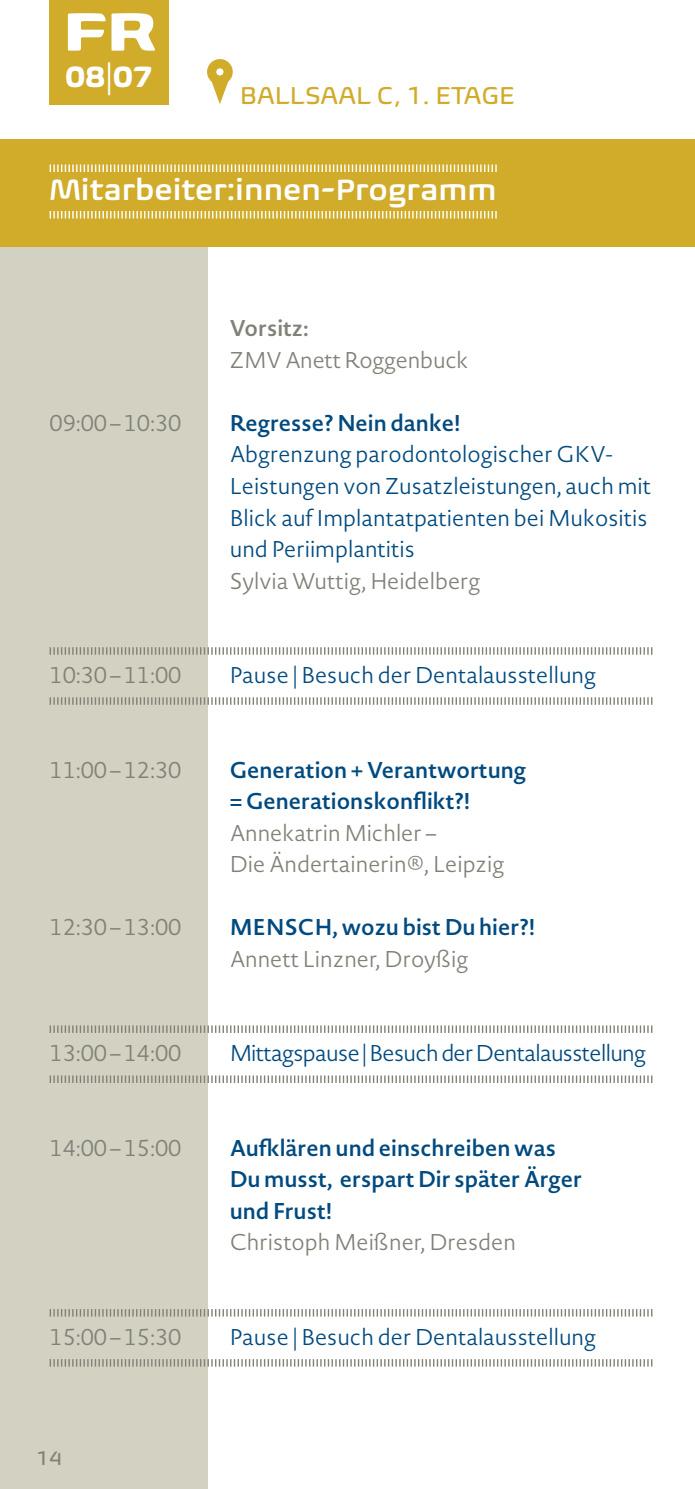
<style>
.page{position:relative;width:695px;height:1489px;background:#fff}
.page>*{position:absolute;margin:0;border:0;box-sizing:border-box;transform-origin:0 0}
.t1{font:700 55px "Biome Std";color:#fff;scale:1.32 1}
.t2{font:600 30px "Biome Std";color:#fff}
.t3{font:700 30px "Biome Std";color:#fff}
.t4{font:25px "Biome Std";color:#d1ab2a}
.t5{font:300 22.5px/31.5px "Novel Sans Pro";color:#818178}
.t6{font:300 22.5px/31.5px "Novel Sans Pro";color:#004a7f}
.t7{font:600 22.5px/31.5px "Novel Sans Pro";color:#004a7f}
.t8{font:300 22.5px "Novel Sans Pro";letter-spacing:-.03em;color:#004a7f}
.t9{font:600 22.5px "Novel Sans Pro";color:#818178}
.t10{font:20px "Biome Std";color:#818178}
</style>
<div class="page">
<div style="left:50px;top:0;width:119px;height:104px;background:#d1ab2a"></div>
<div style="left:0;top:247px;width:207px;height:1241px;background:#d2d1c2"></div>
<div style="left:0;top:139px;width:694px;height:108px;background:#d1ab2a"></div>
<svg style="left:50px;top:647px;width:602px;height:7px"></svg>
<svg style="left:50px;top:697px;width:602px;height:7px"></svg>
<svg style="left:50px;top:1025px;width:602px;height:7px"></svg>
<svg style="left:50px;top:1075px;width:602px;height:7px"></svg>
<svg style="left:50px;top:1308px;width:602px;height:8px"></svg>
<svg style="left:50px;top:1358px;width:602px;height:8px"></svg>
<svg style="left:50px;top:164px;width:446px;height:8px"></svg>
<svg style="left:50px;top:211px;width:446px;height:7px"></svg>
<svg style="left:207px;top:59px;width:26px;height:45px"></svg>
<h1 class="t1" style="left:62px;top:-4px;width:72px">FR</h1>
<h2 class="t3" style="left:66px;top:57px;width:89px">08|07</h2>
<p class="t4" style="left:240px;top:80px;width:276px">BALLSAAL C, 1. ETAGE</p>
<h2 class="t2" style="left:50px;top:170px;width:448px">Mitarbeiter:innen-Programm</h2>
<p class="t9" style="left:230px;top:312px;width:81px">Vorsitz:</p>
<p class="t5" style="left:230px;top:344px;width:240px">ZMV Anett Roggenbuck</p>
<p class="t5" style="left:50px;top:407px;width:133px">09:00 – 10:30</p>
<p class="t7" style="left:230px;top:406px;width:232px">Regresse? Nein danke!</p>
<p class="t6" style="left:230px;top:439px;width:423px">Abgrenzung parodontologischer GKV-Leistungen von Zusatzleistungen, auch mit Blick auf Implantatpatienten bei Mukositis und Periimplantitis</p>
<p class="t5" style="left:230px;top:565px;width:252px">Sylvia Wuttig, Heidelberg</p>
<p class="t5" style="left:50px;top:659px;width:133px">10:30 – 11:00</p>
<p class="t6" style="left:230px;top:659px;width:368px">Pause | Besuch der Dentalausstellung</p>
<p class="t5" style="left:50px;top:754px;width:133px">11:00 – 12:30</p>
<p class="t7" style="left:230px;top:753px;width:298px">Generation + Verantwortung = Generationskonflikt?!</p>
<p class="t5" style="left:230px;top:817px;width:276px">Annekatrin Michler –<br>Die Ändertainerin®, Leipzig</p>
<p class="t5" style="left:50px;top:911px;width:133px">12:30 – 13:00</p>
<p class="t7" style="left:230px;top:910px;width:307px">MENSCH, wozu bist Du hier?!</p>
<p class="t5" style="left:230px;top:943px;width:240px">Annett Linzner, Droyßig</p>
<p class="t5" style="left:50px;top:1037px;width:133px">13:00 – 14:00</p>
<p class="t8" style="left:230px;top:1037px;width:418px">Mittagspause | Besuch der Dentalausstellung</p>
<p class="t5" style="left:50px;top:1132px;width:133px">14:00 – 15:00</p>
<p class="t7" style="left:230px;top:1131px;width:354px">Aufklären und einschreiben was<br>Du musst, erspart Dir später Ärger und Frust!</p>
<p class="t5" style="left:230px;top:1226px;width:287px">Christoph Meißner, Dresden</p>
<p class="t5" style="left:50px;top:1321px;width:133px">15:00 – 15:30</p>
<p class="t6" style="left:230px;top:1321px;width:368px">Pause | Besuch der Dentalausstellung</p>
<p class="t10" style="left:36px;top:1445px;width:28px">14</p>
</div>
